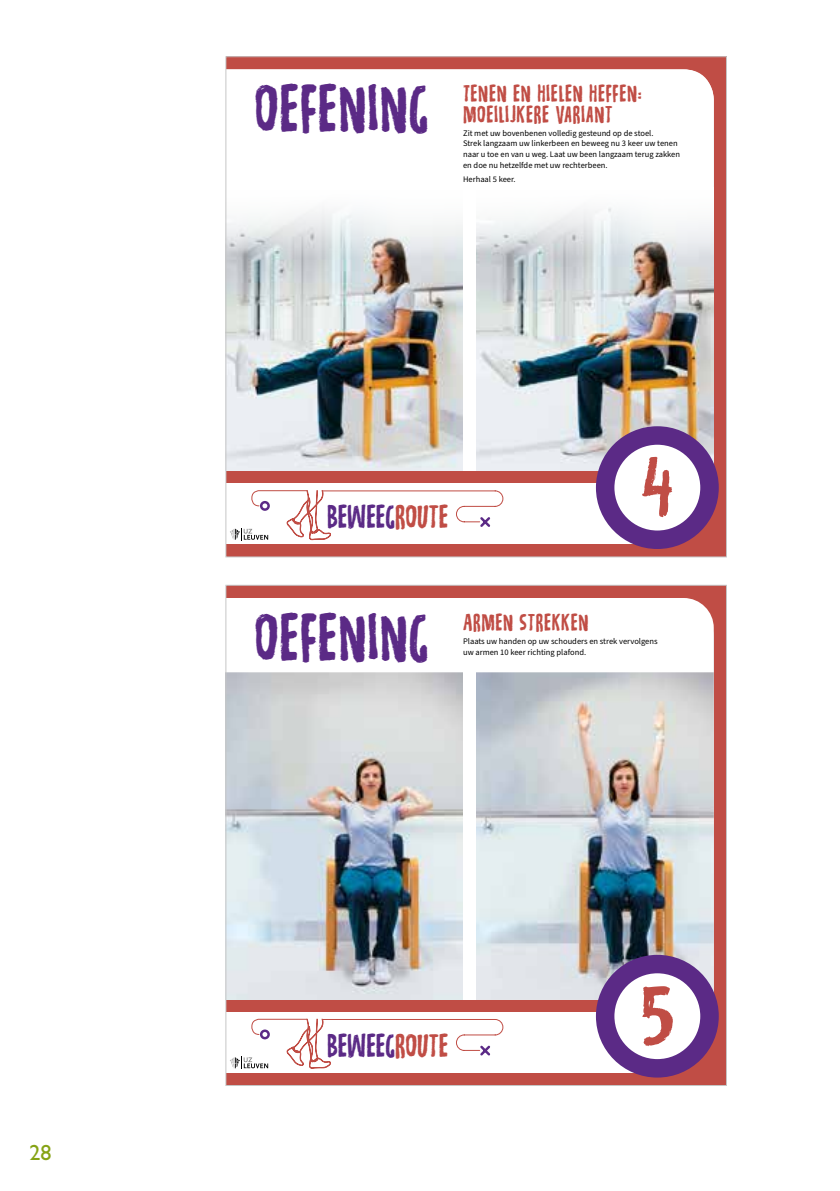
<style>
.page{position:relative;width:840px;height:1191px;background:#fff}
.page>*{position:absolute;margin:0;border:0;box-sizing:border-box;transform-origin:0 0}
.t1{font:65.4px "Repetition DEMO";color:#c04d45}
.t2{font:49.4px "Repetition DEMO";letter-spacing:.02em;color:#5b2a86}
.t3{font:24px "Repetition DEMO";color:#5b2a86}
.t4{font:500 22px "Gill Sans Nova";color:#86a315}
.t5{font:17.6px/21.2px "Repetition DEMO";letter-spacing:.04em;color:#c04d45}
.t6{font:8.4px/10.6px "Source Sans Pro";color:#000}
.s1{color:#c04d45}
</style>
<div class="page">
<div style="left:226px;top:57px;width:500px;height:500px;background:#c04d45"></div>
<img style="left:475px;top:257px;width:238px;height:214px">
<div style="left:226px;top:483px;width:408px;height:61px;background:#fff"></div>
<svg style="left:605px;top:435px;width:104px;height:105px;background:#e2daea"></svg>
<div style="left:595px;top:426px;width:123px;height:123px;border:18px solid #5b2a86;border-radius:50%"></div>
<img style="left:227px;top:257px;width:236px;height:214px">
<div style="left:227px;top:69px;width:486px;height:118px;background:#fff"></div>
<svg style="left:227px;top:187px;width:486px;height:70px;background:#ebeced"></svg>
<div style="left:463px;top:187px;width:12px;height:284px;background:#fff"></div>
<svg style="left:230px;top:490px;width:273px;height:50px"></svg>
<div style="left:226px;top:585px;width:500px;height:500px;background:#c04d45"></div>
<img style="left:475px;top:672px;width:238px;height:327px">
<div style="left:226px;top:1012px;width:408px;height:60px;background:#fff"></div>
<svg style="left:605px;top:964px;width:104px;height:104px;background:#e2daea"></svg>
<div style="left:595px;top:954px;width:123px;height:123px;border:18px solid #5b2a86;border-radius:50%"></div>
<img style="left:227px;top:672px;width:236px;height:327px">
<div style="left:227px;top:598px;width:486px;height:74px;background:#fff"></div>
<div style="left:463px;top:598px;width:12px;height:401px;background:#fff"></div>
<svg style="left:230px;top:1018px;width:273px;height:51px"></svg>
<h3 class="t4" style="left:29px;top:1138px;width:23px">28</h3>
<h2 class="t2" style="left:254px;top:70px;width:176px">OEFENING</h2>
<h3 class="t5" style="left:463px;top:82px;width:180px">TENEN EN HIELEN HEFFEN:<br>MOEILIJKERE VARIANT</h3>
<p class="t6" style="left:463px;top:128px;width:218px">Zit met uw bovenbenen volledig gesteund op de stoel.<br>Strek langzaam uw linkerbeen en beweeg nu 3 keer uw tenen naar u toe en van u weg. Laat uw been langzaam terug zakken en doe nu hetzelfde met uw rechterbeen.</p>
<p class="t6" style="left:463px;top:174px;width:54px">Herhaal 5 keer.</p>
<h3 class="t3" style="left:327px;top:498px;width:122px">BEWEEG<span class="s1">ROUTE</span></h3>
<h1 class="t1" style="left:641px;top:438px;width:33px">4</h1>
<h2 class="t2" style="left:254px;top:599px;width:176px">OEFENING</h2>
<h3 class="t5" style="left:463px;top:611px;width:127px">ARMEN STREKKEN</h3>
<p class="t6" style="left:463px;top:636px;width:196px;line-height:11.2px">Plaats uw handen op uw schouders en strek vervolgens uw armen 10 keer richting plafond.</p>
<h3 class="t3" style="left:327px;top:1026px;width:122px">BEWEEG<span class="s1">ROUTE</span></h3>
<h1 class="t1" style="left:640px;top:966px;width:35px">5</h1>
</div>
